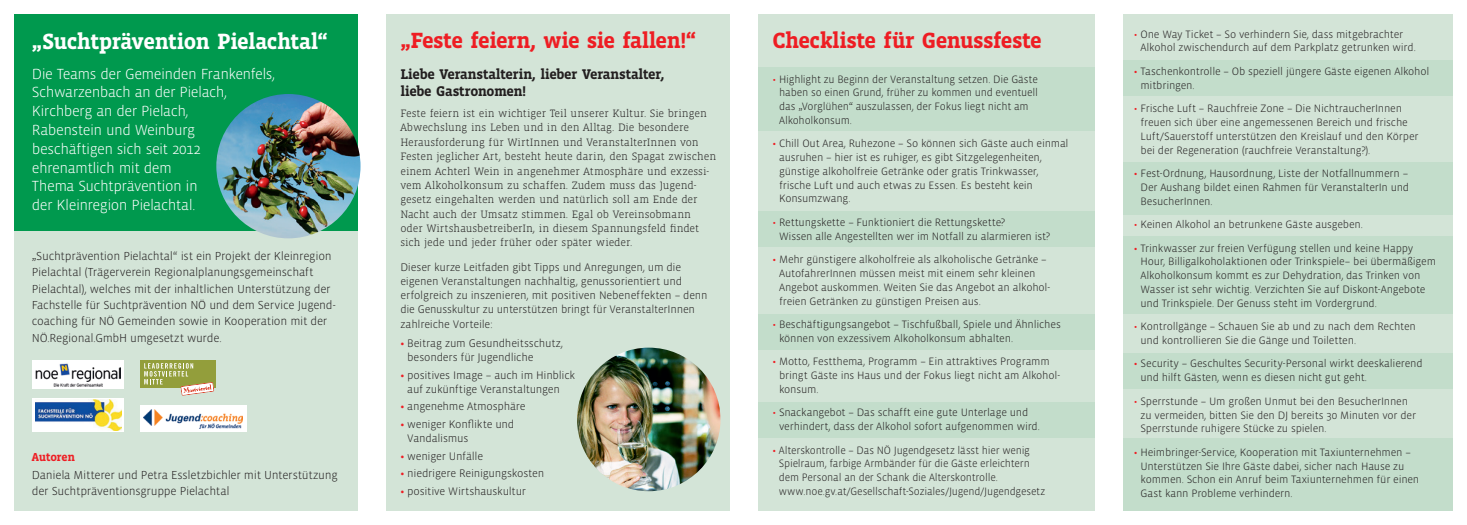
<style>
.page{position:relative;width:1467px;height:525px;background:#fff}
.page>*{position:absolute;margin:0;border:0;box-sizing:border-box;transform-origin:0 0}
.t1{font:700 22.5px "Vista Slab OT";letter-spacing:-.035em;color:#ee1d23}
.t2{font:700 22.5px "Vista Slab OT";letter-spacing:-.03em;color:#fff}
.t3{font:300 15px/18.8px "Vista Sans OT";letter-spacing:-.035em;color:#fff}
.t4{font:700 14.38px/16.9px "Vista Slab OT";letter-spacing:-.03em;color:#231f20}
.t5{font:300 11.88px/16.2px "Vista Sans OT";letter-spacing:-.02em;color:#231f20}
.t6{font:700 11.88px "Vista Slab OT";letter-spacing:-.025em;color:#ee1d23}
.t7{font:300 11.25px/14px "Vista Sans OT";letter-spacing:-.02em;color:#231f20}
.t8{font:300 11px/13.8px "Vista Sans OT";letter-spacing:-.02em;color:#231f20}
.t9{font:300 11px/14.4px "Vista Slab OT";letter-spacing:-.005em;color:#231f20}
.s1{font-weight:700;color:#ee1d23}
.s2{color:#ee1d23}
.s3{font-weight:400;color:#ee1d23}
</style>
<div class="page">
<div style="left:1123px;top:14px;width:330px;height:496px;background:#d3e4d7"></div>
<div style="left:758px;top:14px;width:337px;height:496px;background:#d3e4d7"></div>
<div style="left:386px;top:14px;width:344px;height:496px;background:#d3e4d7"></div>
<div style="left:14px;top:171px;width:344px;height:339px;background:#d3e4d7"></div>
<div style="left:14px;top:14px;width:344px;height:216px;background:#00994e"></div>
<img style="left:577px;top:347px;width:143px;height:144px;border-radius:72px">
<img style="left:216px;top:94px;width:145px;height:144px;border-radius:72px">
<div style="left:758px;top:67px;width:337px;height:64px;background:#c3ddcb"></div>
<div style="left:758px;top:211px;width:337px;height:35px;background:#c3ddcb"></div>
<div style="left:1123px;top:60px;width:330px;height:35px;background:#c3ddcb"></div>
<div style="left:1123px;top:353px;width:330px;height:36px;background:#c3ddcb"></div>
<div style="left:1123px;top:162px;width:330px;height:52px;background:#c3ddcb"></div>
<div style="left:1123px;top:236px;width:330px;height:78px;background:#c3ddcb"></div>
<div style="left:1123px;top:438px;width:330px;height:72px;background:#c3ddcb"></div>
<div style="left:758px;top:314px;width:337px;height:35px;background:#c3ddcb"></div>
<div style="left:758px;top:402px;width:337px;height:36px;background:#c3ddcb"></div>
<svg style="left:32px;top:360px;width:92px;height:28px"></svg>
<img style="left:35px;top:362px;width:86px;height:24px">
<div style="left:140px;top:360px;width:75px;height:27px;background:#939e3b"></div>
<svg style="left:144px;top:363px;width:70px;height:32px"></svg>
<div style="left:32px;top:398px;width:92px;height:34px;background:#fff"></div>
<img style="left:35px;top:399px;width:87px;height:31px">
<div style="left:140px;top:405px;width:107px;height:27px;background:#fff"></div>
<img style="left:144px;top:409px;width:99px;height:19px">
<h1 class="t2" style="left:32px;top:30px;width:297px">„Suchtprävention Pielachtal“</h1>
<h2 class="t3" style="left:32px;top:64px;width:245px">Die Teams der Gemeinden Frankenfels,<br>Schwarzenbach an der Pielach,<br>Kirchberg an der Pielach,<br>Rabenstein und Weinburg beschäftigen sich seit 2012 ehrenamtlich mit dem<br>Thema Suchtprävention in<br>der Kleinregion Pielachtal.</h2>
<p class="t5" style="left:32px;top:248px;width:305px">„Suchtprävention Pielachtal“ ist ein Projekt der Kleinregion Pielachtal (Trägerverein Regionalplanungsgemeinschaft Pielachtal), welches mit der inhaltlichen Unterstützung der Fachstelle für Suchtprävention NÖ und dem Service Jugend&shy;coaching für NÖ Gemeinden sowie in Kooperation mit der NÖ.Regional.GmbH umgesetzt wurde.</p>
<p class="t6" style="left:32px;top:450px;width:45px">Autoren</p>
<p class="t5" style="left:32px;top:466px;width:307px">Daniela Mitterer und Petra Essletzbichler mit Unterstützung der Suchtpräventionsgruppe Pielachtal</p>
<h1 class="t1" style="left:400px;top:28px;width:297px">„Feste feiern, wie sie fallen!“</h1>
<h3 class="t4" style="left:400px;top:66px;width:265px">Liebe Veranstalterin, lieber Veranstalter, liebe Gastronomen!</h3>
<p class="t9" style="left:400px;top:106px;width:317px">Feste feiern ist ein wichtiger Teil unserer Kultur. Sie bringen Abwechslung ins Leben und in den Alltag. Die besondere Herausforderung für WirtInnen und VeranstalterInnen von Festen jeglicher Art, besteht heute darin, den Spagat zwischen einem Achterl Wein in angenehmer Atmosphäre und exzessi&shy;vem Alkoholkonsum zu schaffen. Zudem muss das Jugend&shy;gesetz eingehalten werden und natürlich soll am Ende der Nacht auch der Umsatz stimmen. Egal ob Vereinsobmann oder WirtshausbetreiberIn, in diesem Spannungsfeld findet sich jede und jeder früher oder später wieder.</p>
<p class="t7" style="left:400px;top:260px;width:309px">Dieser kurze Leitfaden gibt Tipps und Anregungen, um die eigenen Veranstaltungen nachhaltig, genussorientiert und erfolgreich zu inszenieren, mit positiven Nebeneffekten – denn die Genusskultur zu unterstützen bringt für VeranstalterInnen zahlreiche Vorteile:</p>
<p class="t7" style="left:407px;top:336px;width:157px;text-indent:-7px"><span class="s1">•</span> Beitrag zum Gesundheitsschutz, besonders für Jugendliche</p>
<p class="t7" style="left:407px;top:368px;width:169px;text-indent:-7px"><span class="s1">•</span> positives Image – auch im Hinblick auf zukünftige Veranstaltungen</p>
<p class="t7" style="left:400px;top:399px;width:127px"><span class="s1">•</span> angenehme Atmosphäre</p>
<p class="t7" style="left:407px;top:417px;width:109px;text-indent:-7px"><span class="s1">•</span> weniger Konflikte und<br>Vandalismus</p>
<p class="t7" style="left:400px;top:449px;width:84px"><span class="s1">•</span> weniger Unfälle</p>
<p class="t7" style="left:400px;top:466px;width:145px"><span class="s1">•</span> niedrigere Reinigungskosten</p>
<p class="t7" style="left:400px;top:484px;width:127px"><span class="s1">•</span> positive Wirtshauskultur</p>
<h1 class="t1" style="left:772px;top:28px;width:271px">Checkliste für Genussfeste</h1>
<p class="t8" style="left:779px;top:72px;width:261px;text-indent:-7px"><span class="s2">•</span> Highlight zu Beginn der Veranstaltung setzen. Die Gäste haben so einen Grund, früher zu kommen und eventuell das „Vorglühen“ auszulassen, der Fokus liegt nicht am Alkoholkonsum.</p>
<p class="t8" style="left:779px;top:137px;width:291px;text-indent:-7px"><span class="s3">•</span> Chill Out Area, Ruhezone – So können sich Gäste auch einmal ausruhen – hier ist es ruhiger, es gibt Sitzgelegenheiten, günstige alkoholfreie Getränke oder gratis Trinkwasser, frische Luft und auch etwas zu Essen. Es besteht kein Konsumzwang.</p>
<p class="t8" style="left:779px;top:215px;width:273px;text-indent:-7px"><span class="s2">•</span> Rettungskette – Funktioniert die Rettungskette?<br>Wissen alle Angestellten wer im Notfall zu alarmieren ist?</p>
<p class="t8" style="left:779px;top:253px;width:272px;text-indent:-7px"><span class="s3">•</span> Mehr günstigere alkoholfreie als alkoholische Getränke – AutofahrerInnen müssen meist mit einem sehr kleinen Angebot auskommen. Weiten Sie das Angebot an alkohol&shy;freien Getränken zu günstigen Preisen aus.</p>
<p class="t8" style="left:779px;top:317px;width:283px;text-indent:-7px"><span class="s2">•</span> Beschäftigungsangebot – Tischfußball, Spiele und Ähnliches können von exzessivem Alkoholkonsum abhalten.</p>
<p class="t8" style="left:779px;top:355px;width:283px;text-indent:-7px"><span class="s3">•</span> Motto, Festthema, Programm – Ein attraktives Programm bringt Gäste ins Haus und der Fokus liegt nicht am Alkohol&shy;konsum.</p>
<p class="t8" style="left:779px;top:406px;width:262px;text-indent:-7px"><span class="s2">•</span> Snackangebot – Das schafft eine gute Unterlage und verhindert, dass der Alkohol sofort aufgenommen wird.</p>
<p class="t8" style="left:779px;top:443px;width:268px;text-indent:-6px"><span class="s3">•</span> Alterskontrolle – Das NÖ Jugendgesetz lässt hier wenig Spielraum, farbige Armbänder für die Gäste erleichtern dem Personal an der Schank die Alterskontrolle. www.noe.gv.at/Gesellschaft-Soziales/Jugend/Jugendgesetz</p>
<p class="t8" style="left:1140px;top:27px;width:277px;text-indent:-7px"><span class="s2">•</span> One Way Ticket – So verhindern Sie, dass mitgebrachter<br>Alkohol zwischendurch auf dem Parkplatz getrunken wird.</p>
<p class="t8" style="left:1141px;top:65px;width:290px;text-indent:-7px"><span class="s3">•</span> Taschenkontrolle – Ob speziell jüngere Gäste eigenen Alkohol mitbringen.</p>
<p class="t8" style="left:1140px;top:102px;width:280px;text-indent:-7px"><span class="s2">•</span> Frische Luft – Rauchfreie Zone – Die NichtraucherInnen freuen sich über eine angemessenen Bereich und frische Luft/Sauerstoff unterstützen den Kreislauf und den Körper bei der Regeneration (rauchfreie Veranstaltung?).</p>
<p class="t8" style="left:1141px;top:167px;width:270px;text-align:justify;text-indent:-7px"><span class="s3">•</span> Fest-Ordnung, Hausordnung, Liste der Notfallnummern – Der Aushang bildet einen Rahmen für VeranstalterIn und BesucherInnen.</p>
<p class="t8" style="left:1134px;top:217px;width:231px"><span class="s2">•</span> Keinen Alkohol an betrunkene Gäste ausgeben.</p>
<p class="t8" style="left:1141px;top:241px;width:297px;text-indent:-7px"><span class="s3">•</span> Trinkwasser zur freien Verfügung stellen und keine Happy Hour, Billigalkoholaktionen oder Trinkspiele– bei übermäßigem Alkoholkonsum kommt es zur Dehydration, das Trinken von Wasser ist sehr wichtig. Verzichten Sie auf Diskont-Angebote und Trinkspiele. Der Genuss steht im Vordergrund.</p>
<p class="t8" style="left:1140px;top:319px;width:277px;text-indent:-7px"><span class="s2">•</span> Kontrollgänge – Schauen Sie ab und zu nach dem Rechten und kontrollieren Sie die Gänge und Toiletten.</p>
<p class="t8" style="left:1141px;top:357px;width:284px;text-indent:-7px"><span class="s3">•</span> Security – Geschultes Security-Personal wirkt deeskalierend und hilft Gästen, wenn es diesen nicht gut geht.</p>
<p class="t8" style="left:1140px;top:394px;width:277px;text-indent:-7px"><span class="s2">•</span> Sperrstunde – Um großen Unmut bei den BesucherInnen zu vermeiden, bitten Sie den DJ bereits 30 Minuten vor der<br>Sperrstunde ruhigere Stücke zu spielen.</p>
<p class="t8" style="left:1141px;top:445px;width:280px;text-indent:-7px"><span class="s3">•</span> Heimbringer-Service, Kooperation mit Taxiunternehmen – Unterstützen Sie Ihre Gäste dabei, sicher nach Hause zu kommen. Schon ein Anruf beim Taxiunternehmen für einen Gast kann Probleme verhindern.</p>
</div>
